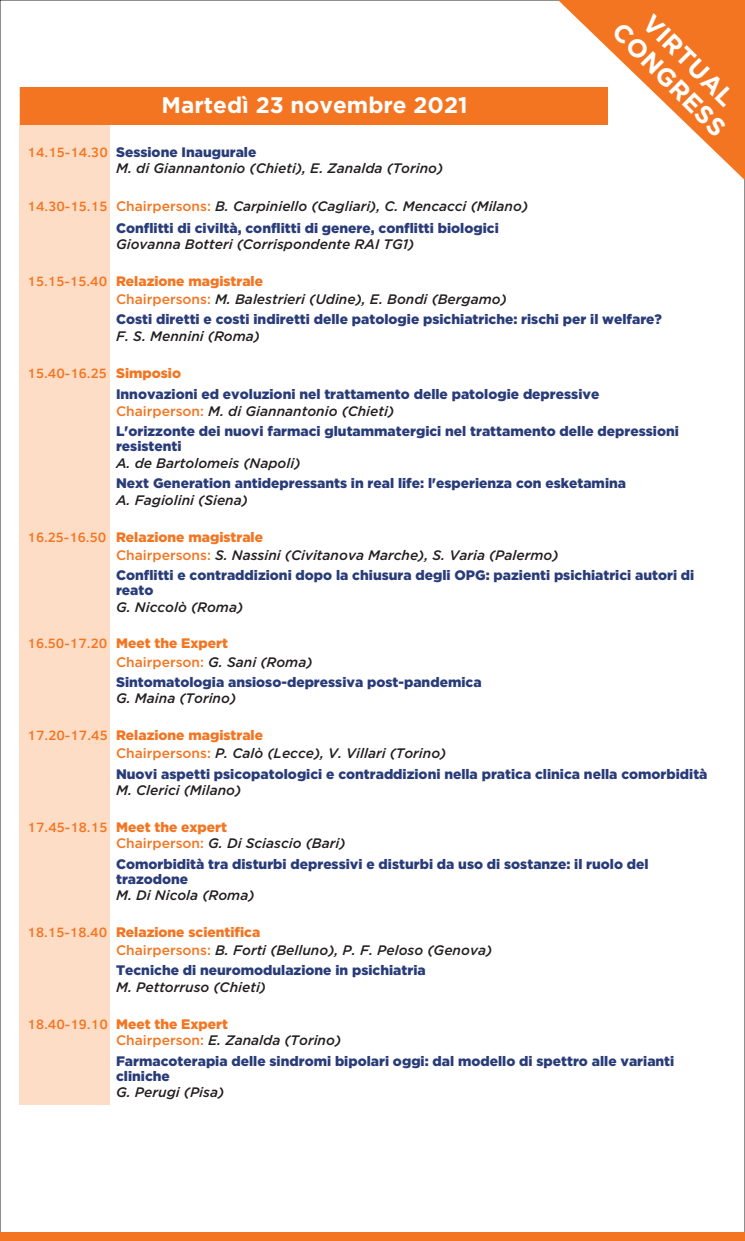
<style>
.page{position:relative;width:745px;height:1241px;background:#fff}
.page>*{position:absolute;margin:0;border:0;box-sizing:border-box;transform-origin:0 0}
.t1{font:700 25.12px/27.8px "Gotham";color:#fff;text-align:center}
.t2{font:700 22.5px "Gotham";color:#fff}
.t3{font:italic 500 13.75px/18.1px "Gotham";color:#231f20}
.t4{font:900 13.75px/15.2px "Gotham";color:#293c79}
.t5{font:900 13.75px/18.1px "Gotham";color:#f47521}
.t6{font:500 13.75px "Clear Sans";color:#f47521}
.s1{font-family:"Clear Sans";font-style:normal;color:#f47521}
.s2{font-style:normal;color:#f47521}
.s3{font-weight:900;font-style:normal;color:#f47521}
.s4{font-family:"Gotham";font-weight:900}
.s5{font-family:"Clear Sans";font-weight:500}
.s6{font-weight:500}
.s7{font-weight:500;font-style:italic;color:#231f20}
</style>
<div class="page">
<svg style="left:550px;top:0;width:194px;height:180px"></svg>
<div style="left:20px;top:87px;width:90px;height:1017px;background:#fdddc6"></div>
<div style="left:20px;top:87px;width:586px;height:38px;background:#f47521"></div>
<div style="left:0;top:1231px;width:744px;height:9px;background:#f47521"></div>
<h2 class="t2" style="left:161px;top:97px;width:307px">Martedì 23 novembre 2021</h2>
<p class="t6" style="left:27px;top:147px;width:82px">14.15-14.30</p>
<p class="t4" style="left:116px;top:145px;width:142px">Sessione Inaugurale</p>
<p class="t3" style="left:116px;top:160px;width:328px">M. di Giannantonio (Chieti), E. Zanalda (Torino)</p>
<p class="t3" style="left:27px;top:198px;width:502px"><span class="s1">14.30-15.15</span> <span class="s2">Chairpersons:</span> B. Carpiniello (Cagliari), C. Mencacci (Milano)</p>
<p class="t4" style="left:116px;top:221px;width:384px">Conflitti di civiltà, conflitti di genere, conflitti biologici</p>
<p class="t3" style="left:116px;top:236px;width:299px">Giovanna Botteri (Corrispondente RAI TG1)</p>
<p class="t3" style="left:116px;top:273px;width:392px;text-indent:-88px"><span class="s1">15.15-15.40</span> <span class="s3">Relazione magistrale<br></span><span class="s2">Chairpersons:</span> M. Balestrieri (Udine), E. Bondi (Bergamo)</p>
<h1 class="t1" style="left:644px;top:-1px;width:150px;rotate:45deg">VIRTUAL<br>CONGRESS</h1>
<p class="t4" style="left:116px;top:313px;width:547px">Costi diretti e costi indiretti delle patologie psichiatriche: rischi per il welfare?</p>
<p class="t3" style="left:116px;top:328px;width:145px">F. S. Mennini (Roma)</p>
<p class="t6" style="left:27px;top:368px;width:155px">15.40-16.25 <span class="s4">Simposio</span></p>
<p class="t3" style="left:116px;top:403px;width:279px"><span class="s2">Chairperson:</span> M. di Giannantonio (Chieti)</p>
<p class="t4" style="left:116px;top:388px;width:484px">Innovazioni ed evoluzioni nel trattamento delle patologie depressive</p>
<p class="t4" style="left:116px;top:424px;width:564px">L'orizzonte dei nuovi farmaci glutammatergici nel trattamento delle depressioni resistenti</p>
<p class="t4" style="left:116px;top:476px;width:511px">Next Generation antidepressants in real life: l'esperienza con esketamina</p>
<p class="t3" style="left:116px;top:455px;width:186px">A. de Bartolomeis (Napoli)</p>
<p class="t3" style="left:116px;top:492px;width:133px">A. Fagiolini (Siena)</p>
<p class="t3" style="left:116px;top:528px;width:443px;text-indent:-88px"><span class="s1">16.25-16.50</span> <span class="s3">Relazione magistrale<br></span><span class="s2">Chairpersons:</span> S. Nassini (Civitanova Marche), S. Varia (Palermo)</p>
<p class="t4" style="left:116px;top:568px;width:579px">Conflitti e contraddizioni dopo la chiusura degli OPG: pazienti psichiatrici autori di reato</p>
<p class="t3" style="left:116px;top:599px;width:128px">G. Niccolò (Roma)</p>
<p class="t5" style="left:116px;top:635px;width:198px;text-indent:-88px"><span class="s5">16.50-17.20</span> Meet the Expert<br><span class="s6">Chairperson:</span> <span class="s7">G. Sani (Roma)</span></p>
<p class="t4" style="left:116px;top:675px;width:367px">Sintomatologia ansioso-depressiva post-pandemica</p>
<p class="t3" style="left:116px;top:690px;width:121px">G. Maina (Torino)</p>
<p class="t3" style="left:116px;top:727px;width:331px;text-indent:-88px"><span class="s1">17.20-17.45</span> <span class="s3">Relazione magistrale<br></span><span class="s2">Chairpersons:</span> P. Calò (Lecce), V. Villari (Torino)</p>
<p class="t4" style="left:116px;top:766px;width:592px">Nuovi aspetti psicopatologici e contraddizioni nella pratica clinica nella comorbidità</p>
<p class="t3" style="left:116px;top:782px;width:126px">M. Clerici (Milano)</p>
<p class="t3" style="left:116px;top:819px;width:231px;line-height:16.5px;text-indent:-89px"><span class="s1">17.45-18.15</span> <span class="s3">Meet the expert<br></span><span class="s2">Chairperson:</span> G. Di Sciascio (Bari)</p>
<p class="t4" style="left:116px;top:856px;width:534px">Comorbidità tra disturbi depressivi e disturbi da uso di sostanze: il ruolo del trazodone</p>
<p class="t3" style="left:116px;top:887px;width:140px">M. Di Nicola (Roma)</p>
<p class="t3" style="left:116px;top:924px;width:377px;text-indent:-88px"><span class="s1">18.15-18.40</span> <span class="s3">Relazione scientifica<br></span><span class="s2">Chairpersons:</span> B. Forti (Belluno), P. F. Peloso (Genova)</p>
<p class="t4" style="left:116px;top:963px;width:311px">Tecniche di neuromodulazione in psichiatria</p>
<p class="t3" style="left:116px;top:979px;width:151px">M. Pettorruso (Chieti)</p>
<p class="t3" style="left:116px;top:1016px;width:226px;line-height:16.5px;text-indent:-88px"><span class="s1">18.40-19.10</span> <span class="s3">Meet the Expert<br></span><span class="s2">Chairperson:</span> E. Zanalda (Torino)</p>
<p class="t4" style="left:116px;top:1053px;width:559px">Farmacoterapia delle sindromi bipolari oggi: dal modello di spettro alle varianti cliniche</p>
<p class="t3" style="left:116px;top:1084px;width:109px">G. Perugi (Pisa)</p>
</div>
